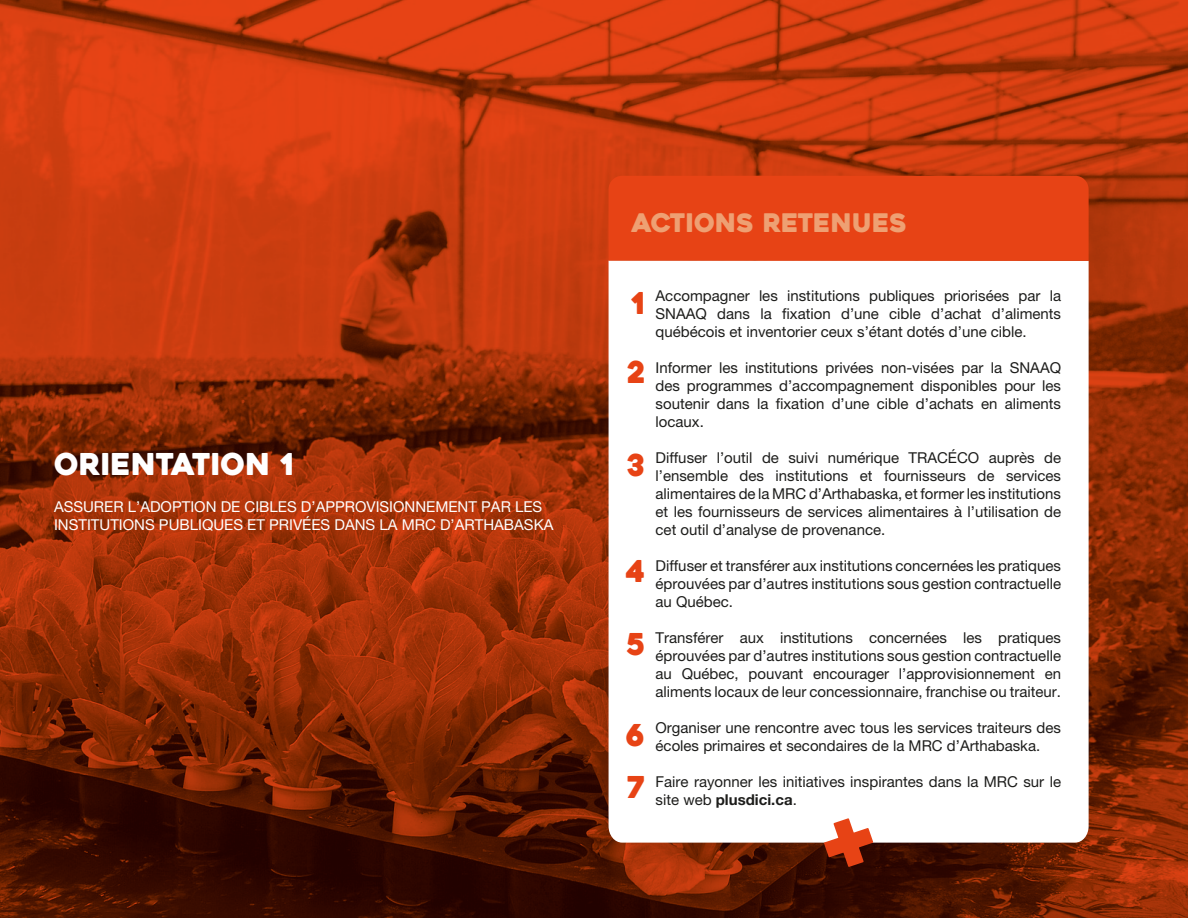
<style>
.page{position:relative;width:1188px;height:918px;background:#fff}
.page>*{position:absolute;margin:0;border:0;box-sizing:border-box;transform-origin:0 0}
.t1{font:30px "Heavitas";color:#fff}
.t2{font:30px/51.8px "Heavitas";color:#e74315}
.t3{font:25.5px "Heavitas";color:#eea073}
.t4{font:15px/18px "Helvetica Neue LT Pro";color:#1d1d1b;text-align:justify}
.t5{font:15px/18px "Helvetica Neue LT Pro";color:#fff}
.s1{font-weight:700}
</style>
<div class="page">
<img style="left:0;top:0;width:722px;height:713px">
<img style="left:722px;top:0;width:466px;height:918px">
<img style="left:0;top:713px;width:724px;height:205px">
<svg style="left:609px;top:261px;width:480px;height:582px"></svg>
<div style="left:609px;top:176px;width:480px;height:85px;background:#e74315"></div>
<svg style="left:824px;top:818px;width:49px;height:49px"></svg>
<h1 class="t1" style="left:54px;top:445px;width:242px">ORIENTATION 1</h1>
<p class="t5" style="left:54px;top:498px;width:501px">ASSURER L’ADOPTION DE CIBLES D’APPROVISIONNEMENT PAR LES<br>INSTITUTIONS PUBLIQUES ET PRIVÉES DANS LA MRC D’ARTHABASKA</p>
<h2 class="t3" style="left:632px;top:207px;width:277px">ACTIONS RETENUES</h2>
<h1 class="t2" style="left:632px;top:277px;width:15px">1</h1>
<h1 class="t2" style="left:627px;top:347px;width:21px">2</h1>
<h1 class="t2" style="left:627px;top:439px;width:19px">3</h1>
<h1 class="t2" style="left:625px;top:546px;width:22px">4</h1>
<h1 class="t2" style="left:627px;top:618px;width:20px">5</h1>
<h1 class="t2" style="left:626px;top:710px;width:21px">6<br>7</h1>
<p class="t4" style="left:656px;top:286px;width:407px">Accompagner les institutions publiques priorisées par la SNAAQ dans la fixation d’une cible d’achat d’aliments québécois et inventorier ceux s’étant dotés d’une cible.</p>
<p class="t4" style="left:656px;top:358px;width:407px">Informer les institutions privées non-visées par la SNAAQ des programmes d’accompagnement disponibles pour les soutenir dans la fixation d’une cible d’achats en aliments locaux.</p>
<p class="t4" style="left:656px;top:448px;width:407px">Diffuser l’outil de suivi numérique TRACÉCO auprès de l’ensemble des institutions et fournisseurs de services alimentaires de la MRC d’Arthabaska, et former les institutions et les fournisseurs de services alimentaires à l’utilisation de cet outil d’analyse de provenance.</p>
<p class="t4" style="left:656px;top:556px;width:407px">Diffuser et transférer aux institutions concernées les pratiques éprouvées par d’autres institutions sous gestion contractuelle au Québec.</p>
<p class="t4" style="left:656px;top:628px;width:407px">Transférer aux institutions concernées les pratiques éprouvées par d’autres institutions sous gestion contractuelle au Québec, pouvant encourager l’approvisionnement en aliments locaux de leur concessionnaire, franchise ou traiteur.</p>
<p class="t4" style="left:656px;top:718px;width:407px">Organiser une rencontre avec tous les services traiteurs des écoles primaires et secondaires de la MRC d’Arthabaska.</p>
<p class="t4" style="left:656px;top:772px;width:407px">Faire rayonner les initiatives inspirantes dans la MRC sur le site web <span class="s1">plusdici.ca</span>.</p>
</div>
